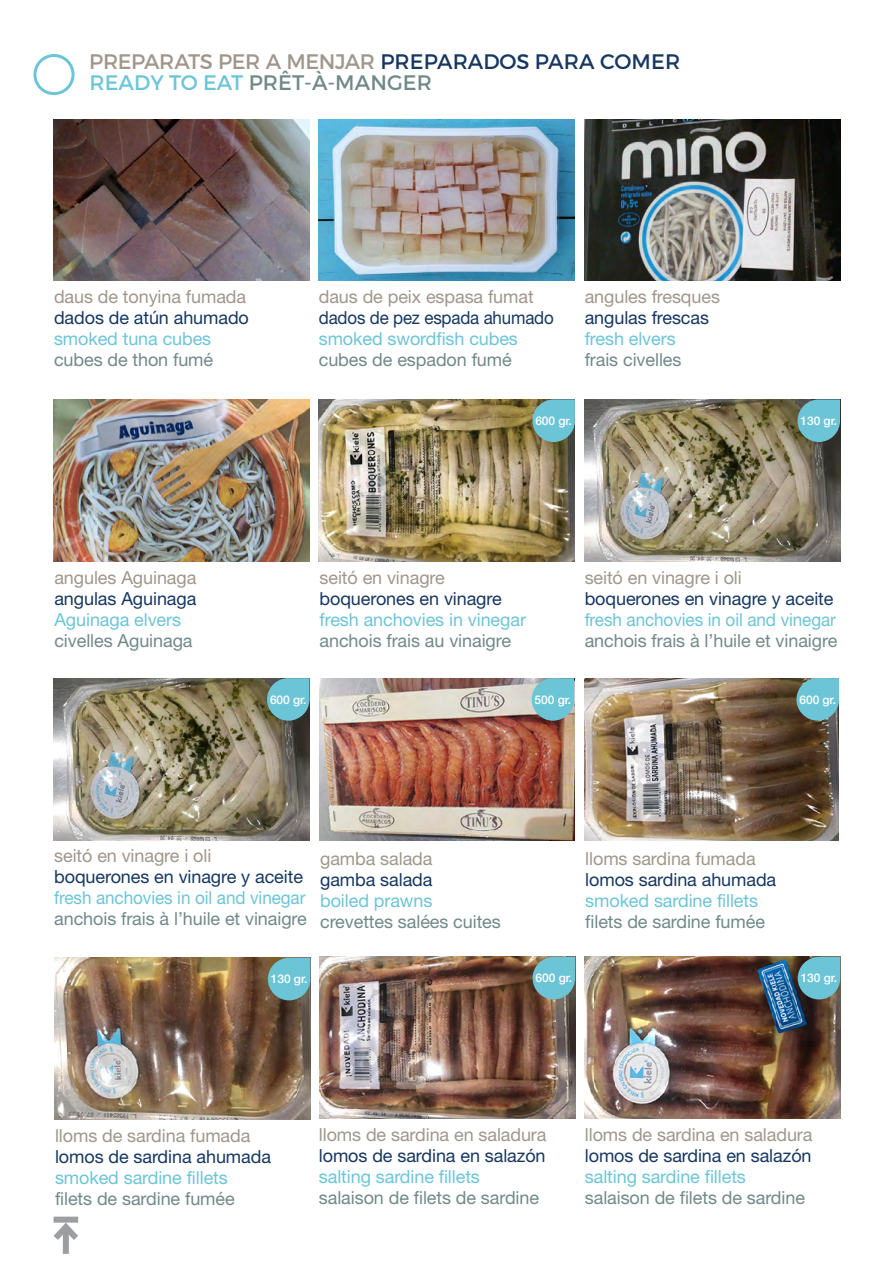
<style>
.page{position:relative;width:893px;height:1263px;background:#fff}
.page>*{position:absolute;margin:0;border:0;box-sizing:border-box;transform-origin:0 0}
.t1{font:21px/21px "Montserrat";letter-spacing:.005em;color:#a0968b}
.t2{font:18px "Helvetica Neue LT Std";letter-spacing:-.005em;color:#718988}
.t3{font:18px "Helvetica Neue LT Std";letter-spacing:-.005em;color:#a0968b}
.t4{font:18px "Helvetica Neue LT Std";letter-spacing:-.005em;color:#163761}
.t5{font:18px "Helvetica Neue LT Std";letter-spacing:-.005em;color:#6cc5d7}
.t6{font:18px "Helvetica Neue LT Std";letter-spacing:-.005em;color:#6cc5d7;scale:.95 1}
.t7{font:18px "Helvetica Neue LT Std";letter-spacing:-.005em;color:#163761;scale:.94 1}
.t8{font:500 12px "Helvetica Neue LT Std";letter-spacing:-.005em;color:#fff}
.s1{color:#163761}
.s2{color:#6cc5d7}
.s3{color:#718988}
</style>
<div class="page">
<div style="left:63px;top:1227px;width:6px;height:27px;background:#9c9e9f"></div>
<svg style="left:53px;top:1218px;width:26px;height:28px"></svg>
<div style="left:54px;top:1216px;width:24px;height:6px;background:#9c9e9f"></div>
<img style="left:54px;top:119px;width:256px;height:162px">
<img style="left:319px;top:119px;width:256px;height:162px">
<img style="left:584px;top:119px;width:256px;height:162px">
<img style="left:54px;top:399px;width:256px;height:162px">
<img style="left:319px;top:399px;width:256px;height:162px">
<img style="left:584px;top:399px;width:256px;height:162px">
<img style="left:54px;top:678px;width:256px;height:162px">
<img style="left:320px;top:678px;width:254px;height:162px">
<img style="left:584px;top:678px;width:255px;height:162px">
<img style="left:54px;top:958px;width:256px;height:161px">
<img style="left:319px;top:957px;width:256px;height:161px">
<img style="left:584px;top:957px;width:256px;height:161px">
<div style="left:33px;top:54px;width:42px;height:41px;border:3px solid #6cc5d7;border-radius:50%"></div>
<svg style="left:532px;top:399px;width:43px;height:43px"></svg>
<svg style="left:796px;top:678px;width:43px;height:43px"></svg>
<svg style="left:797px;top:399px;width:43px;height:43px"></svg>
<svg style="left:267px;top:678px;width:43px;height:43px"></svg>
<svg style="left:268px;top:958px;width:42px;height:42px"></svg>
<svg style="left:798px;top:957px;width:42px;height:42px"></svg>
<svg style="left:533px;top:957px;width:42px;height:42px"></svg>
<svg style="left:532px;top:678px;width:42px;height:43px"></svg>
<p class="t1" style="left:89px;top:51px;width:592px">PREPARATS PER A MENJAR <span class="s1">PREPARADOS PARA COMER<br></span><span class="s2">READY TO EAT</span> <span class="s3">PRÊT-À-MANGER</span></p>
<p class="t3" style="left:54px;top:286px;width:194px">daus de tonyina fumada</p>
<p class="t4" style="left:54px;top:307px;width:196px">dados de atún ahumado</p>
<p class="t5" style="left:54px;top:328px;width:159px">smoked tuna cubes</p>
<p class="t2" style="left:54px;top:349px;width:161px">cubes de thon fumé</p>
<p class="t3" style="left:319px;top:286px;width:216px">daus de peix espasa fumat</p>
<p class="t7" style="left:319px;top:307px;width:252px">dados de pez espada ahumado</p>
<p class="t5" style="left:319px;top:328px;width:201px">smoked swordfish cubes</p>
<p class="t2" style="left:319px;top:349px;width:194px">cubes de espadon fumé</p>
<p class="t3" style="left:585px;top:286px;width:137px">angules fresques</p>
<p class="t4" style="left:585px;top:307px;width:126px">angulas frescas</p>
<p class="t5" style="left:585px;top:328px;width:93px">fresh elvers</p>
<p class="t2" style="left:585px;top:349px;width:98px">frais civelles</p>
<p class="t8" style="left:535px;top:414px;width:38px">600 gr.</p>
<p class="t8" style="left:800px;top:414px;width:38px">130 gr.</p>
<p class="t3" style="left:54px;top:567px;width:144px">angules Aguinaga</p>
<p class="t4" style="left:54px;top:588px;width:144px">angulas Aguinaga</p>
<p class="t5" style="left:54px;top:609px;width:128px">Aguinaga elvers</p>
<p class="t2" style="left:54px;top:630px;width:140px">civelles Aguinaga</p>
<p class="t3" style="left:320px;top:567px;width:127px">seitó en vinagre</p>
<p class="t4" style="left:320px;top:588px;width:184px">boquerones en vinagre</p>
<p class="t5" style="left:320px;top:609px;width:208px">fresh anchovies in vinegar</p>
<p class="t2" style="left:320px;top:630px;width:193px">anchois frais au vinaigre</p>
<p class="t3" style="left:585px;top:567px;width:159px">seitó en vinagre i oli</p>
<p class="t4" style="left:585px;top:588px;width:250px">boquerones en vinagre y aceite</p>
<p class="t6" style="left:585px;top:609px;width:266px">fresh anchovies in oil and vinegar</p>
<p class="t2" style="left:585px;top:630px;width:254px">anchois frais à l’huile et vinaigre</p>
<p class="t8" style="left:270px;top:692px;width:38px">600 gr.</p>
<p class="t8" style="left:535px;top:692px;width:38px">500 gr.</p>
<p class="t8" style="left:799px;top:692px;width:38px">600 gr.</p>
<p class="t3" style="left:54px;top:845px;width:159px">seitó en vinagre i oli</p>
<p class="t4" style="left:54px;top:866px;width:250px">boquerones en vinagre y aceite</p>
<p class="t6" style="left:54px;top:887px;width:266px">fresh anchovies in oil and vinegar</p>
<p class="t2" style="left:54px;top:908px;width:254px">anchois frais à l’huile et vinaigre</p>
<p class="t3" style="left:320px;top:847px;width:114px">gamba salada</p>
<p class="t4" style="left:320px;top:868px;width:114px">gamba salada</p>
<p class="t5" style="left:320px;top:889px;width:114px">boiled prawns</p>
<p class="t2" style="left:320px;top:910px;width:182px">crevettes salées cuites</p>
<p class="t3" style="left:585px;top:847px;width:172px">lloms sardina fumada</p>
<p class="t4" style="left:585px;top:868px;width:192px">lomos sardina ahumada</p>
<p class="t5" style="left:585px;top:889px;width:174px">smoked sardine fillets</p>
<p class="t2" style="left:585px;top:910px;width:181px">filets de sardine fumée</p>
<p class="t8" style="left:271px;top:972px;width:38px">130 gr.</p>
<p class="t8" style="left:536px;top:971px;width:38px">600 gr.</p>
<p class="t8" style="left:801px;top:971px;width:38px">130 gr.</p>
<p class="t3" style="left:55px;top:1125px;width:197px">lloms de sardina fumada</p>
<p class="t4" style="left:55px;top:1146px;width:218px">lomos de sardina ahumada</p>
<p class="t5" style="left:55px;top:1167px;width:174px">smoked sardine fillets</p>
<p class="t2" style="left:55px;top:1188px;width:181px">filets de sardine fumée</p>
<p class="t3" style="left:319px;top:1124px;width:229px">lloms de sardina en saladura</p>
<p class="t4" style="left:319px;top:1145px;width:228px">lomos de sardina en salazón</p>
<p class="t5" style="left:319px;top:1166px;width:163px">salting sardine fillets</p>
<p class="t2" style="left:319px;top:1187px;width:222px">salaison de filets de sardine</p>
<p class="t3" style="left:585px;top:1124px;width:229px">lloms de sardina en saladura</p>
<p class="t4" style="left:585px;top:1145px;width:228px">lomos de sardina en salazón</p>
<p class="t5" style="left:585px;top:1166px;width:163px">salting sardine fillets</p>
<p class="t2" style="left:585px;top:1187px;width:222px">salaison de filets de sardine</p>
</div>
